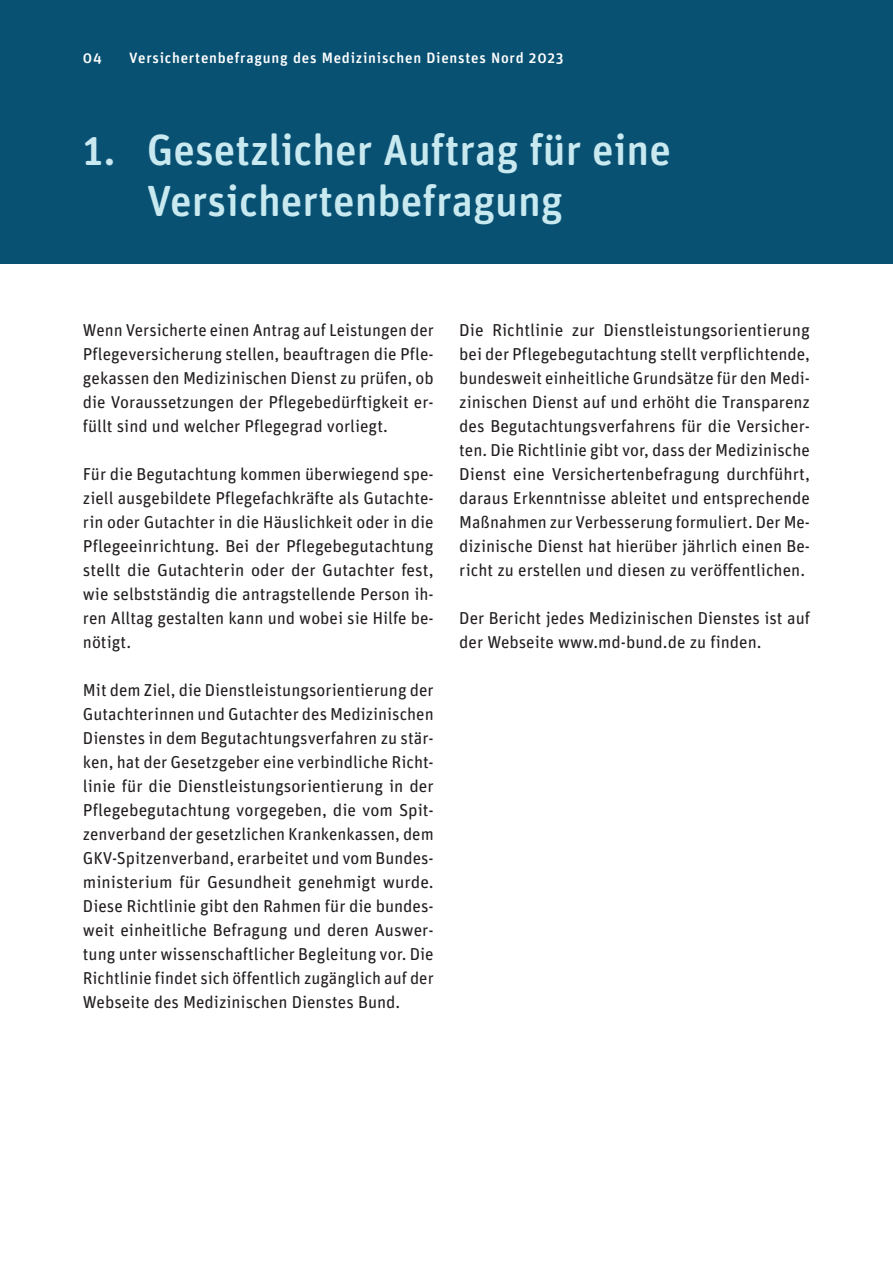
<style>
.page{position:relative;width:893px;height:1263px;background:#fff}
.page>*{position:absolute;margin:0;border:0;box-sizing:border-box;transform-origin:0 0}
.t1{font:500 43.5px/51px "Unit Rounded OT";color:#c8e9f0}
.t2{font:17.25px/24px "Unit Rounded OT";color:#231f20;text-align:justify}
.t3{font:500 15px "Unit Rounded OT";letter-spacing:.05em;color:#fff}
</style>
<div class="page">
<div style="left:0;top:0;width:893px;height:264px;background:#095173"></div>
<p class="t3" style="left:83px;top:48px;width:20px">04</p>
<p class="t3" style="left:129px;top:48px;width:436px">Versichertenbefragung des Medizinischen Dienstes Nord 2023</p>
<h1 class="t1" style="left:147px;top:124px;width:526px;text-indent:-64px">1. Gesetzlicher Auftrag für eine<br>Versichertenbefragung</h1>
<p class="t2" style="left:83px;top:318px;width:352px">Wenn Versicherte einen Antrag auf Leistungen der Pflegeversicherung stellen, beauftragen die Pfle&shy;gekassen den Medizinischen Dienst zu prüfen, ob die Voraussetzungen der Pflegebedürftigkeit er&shy;füllt sind und welcher Pflegegrad vorliegt.</p>
<p class="t2" style="left:83px;top:462px;width:352px">Für die Begutachtung kommen überwiegend spe&shy;ziell ausgebildete Pflegefachkräfte als Gutachte&shy;rin oder Gutachter in die Häuslichkeit oder in die Pflegeeinrichtung. Bei der Pflegebegutachtung stellt die Gutachterin oder der Gutachter fest, wie selbstständig die antragstellende Person ih&shy;ren Alltag gestalten kann und wobei sie Hilfe be&shy;nötigt.</p>
<p class="t2" style="left:83px;top:678px;width:352px">Mit dem Ziel, die Dienstleistungsorientierung der Gutachterinnen und Gutachter des Medizinischen Dienstes in dem Begutachtungsverfahren zu stär&shy;ken, hat der Gesetzgeber eine verbindliche Richt&shy;linie für die Dienstleistungsorientierung in der Pflegebegutachtung vorgegeben, die vom Spit&shy;zenverband der gesetzlichen Krankenkassen, dem GKV-Spitzenverband, erarbeitet und vom Bundes&shy;ministerium für Gesundheit genehmigt wurde.<br>Diese Richtlinie gibt den Rahmen für die bundes&shy;weit einheitliche Befragung und deren Auswer&shy;tung unter wissenschaftlicher Begleitung vor. Die Richtlinie findet sich öffentlich zugänglich auf der Webseite des Medizinischen Dienstes Bund.</p>
<p class="t2" style="left:459px;top:318px;width:352px">Die Richtlinie zur Dienstleistungsorientierung bei der Pflegebegutachtung stellt verpflichtende, bundesweit einheitliche Grundsätze für den Medi&shy;zinischen Dienst auf und erhöht die Transparenz des Begutachtungsverfahrens für die Versicher&shy;ten. Die Richtlinie gibt vor, dass der Medizinische Dienst eine Versichertenbefragung durchführt, daraus Erkenntnisse ableitet und entsprechende Maßnahmen zur Verbesserung formuliert. Der Me&shy;dizinische Dienst hat hierüber jährlich einen Be&shy;richt zu erstellen und diesen zu veröffentlichen.</p>
<p class="t2" style="left:459px;top:606px;width:352px">Der Bericht jedes Medizinischen Dienstes ist auf der Webseite www.md-bund.de zu finden.</p>
</div>
